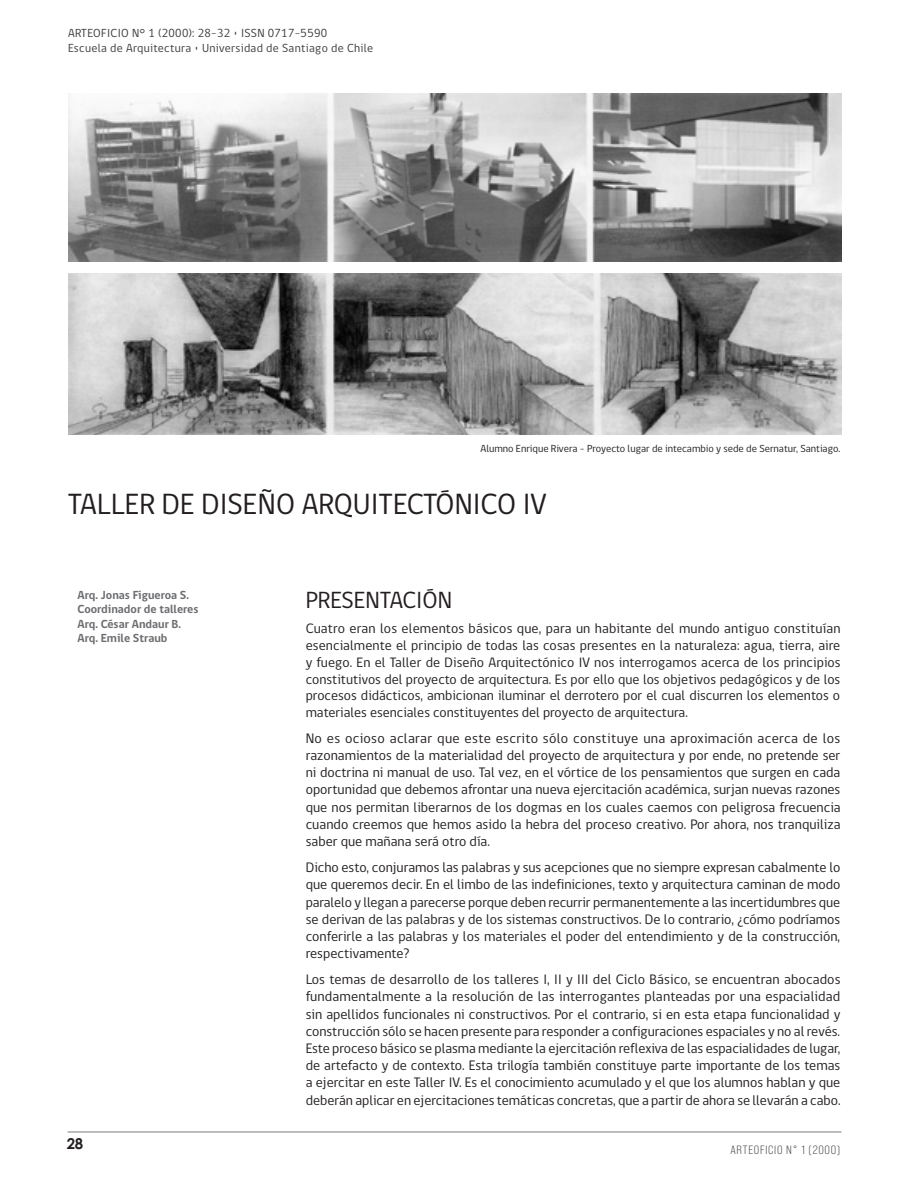
<style>
.page{position:relative;width:918px;height:1188px;background:#fff}
.page>*{position:absolute;margin:0;border:0;box-sizing:border-box;transform-origin:0 0}
.t1{font:30px "gob CL";color:#231f20}
.t2{font:24px "gob CL";color:#231f20}
.t3{font:700 15px "Century Gothic";color:#231f20}
.t4{font:14.1px/17.2px "gob CL";color:#231f20;text-align:justify}
.t5{font:13.95px/16.8px "gob CL";color:#231f20;text-align:justify}
.t6{font:12px/14.4px "gob CL";letter-spacing:.025em;color:#3e3e3f}
.t7{font:700 12px/14.4px "gob CL";color:#6c6d70}
.t8{font:12px "Bebas Neue Pro Sm E Bk";letter-spacing:.06em;color:#3e3e3f}
.t9{font:10.5px "gob CL";color:#231f20}
</style>
<div class="page">
<hr style="left:68px;top:1132px;width:773px;height:1px;background:#231f20">
<img style="left:68px;top:94px;width:773px;height:168px">
<img style="left:68px;top:273px;width:773px;height:161px">
<p class="t6" style="left:68px;top:27px;width:307px">ARTEOFICIO N° 1 (2000): 28-32 • ISSN 0717-5590<br>Escuela de Arquitectura • Universidad de Santiago de Chile</p>
<p class="t9" style="left:481px;top:441px;width:361px">Alumno Enrique Rivera - Proyecto lugar de intecambio y sede de Sernatur, Santiago.</p>
<h1 class="t1" style="left:68px;top:483px;width:480px">TALLER DE DISEÑO ARQUITECTÓNICO IV</h1>
<p class="t7" style="left:78px;top:588px;width:123px">Arq. Jonas Figueroa S.<br>Coordinador de talleres<br>Arq. César Andaur B.<br>Arq. Emile Straub</p>
<h2 class="t2" style="left:306px;top:584px;width:148px">PRESENTACIÓN</h2>
<p class="t5" style="left:306px;top:621px;width:536px">Cuatro eran los elementos básicos que, para un habitante del mundo antiguo constituían esencialmente el principio de todas las cosas presentes en la naturaleza: agua, tierra, aire y fuego. En el Taller de Diseño Arquitectónico IV nos interrogamos acerca de los principios constitutivos del proyecto de arquitectura. Es por ello que los objetivos pedagógicos y de los procesos didácticos, ambicionan iluminar el derrotero por el cual discurren los elementos o materiales esenciales constituyentes del proyecto de arquitectura.</p>
<p class="t4" style="left:306px;top:730px;width:537px">No es ocioso aclarar que este escrito sólo constituye una aproximación acerca de los razonamientos de la materialidad del proyecto de arquitectura y por ende, no pretende ser ni doctrina ni manual de uso. Tal vez, en el vórtice de los pensamientos que surgen en cada oportunidad que debemos afrontar una nueva ejercitación académica, surjan nuevas razones que nos permitan liberarnos de los dogmas en los cuales caemos con peligrosa frecuencia cuando creemos que hemos asido la hebra del proceso creativo. Por ahora, nos tranquiliza saber que mañana será otro día.</p>
<p class="t4" style="left:306px;top:859px;width:536px">Dicho esto, conjuramos las palabras y sus acepciones que no siempre expresan cabalmente lo que queremos decir. En el limbo de las indefiniciones, texto y arquitectura caminan de modo paralelo y llegan a parecerse porque deben recurrir permanentemente a las incertidumbres que se derivan de las palabras y de los sistemas constructivos. De lo contrario, ¿cómo podríamos conferirle a las palabras y los materiales el poder del entendimiento y de la construcción, respectivamente?</p>
<p class="t4" style="left:306px;top:971px;width:536px">Los temas de desarrollo de los talleres I, II y III del Ciclo Básico, se encuentran abocados fundamentalmente a la resolución de las interrogantes planteadas por una espacialidad sin apellidos funcionales ni constructivos. Por el contrario, si en esta etapa funcionalidad y construcción sólo se hacen presente para responder a configuraciones espaciales y no al revés.<br>Este proceso básico se plasma mediante la ejercitación reflexiva de las espacialidades de lugar, de artefacto y de contexto. Esta trilogía también constituye parte importante de los temas a ejercitar en este Taller IV. Es el conocimiento acumulado y el que los alumnos hablan y que deberán aplicar en ejercitaciones temáticas concretas, que a partir de ahora se llevarán a cabo.</p>
<p class="t3" style="left:67px;top:1133px;width:18px">28</p>
<p class="t8" style="left:731px;top:1143px;width:111px">ARTEOFICIO N° 1 (2000)</p>
</div>
